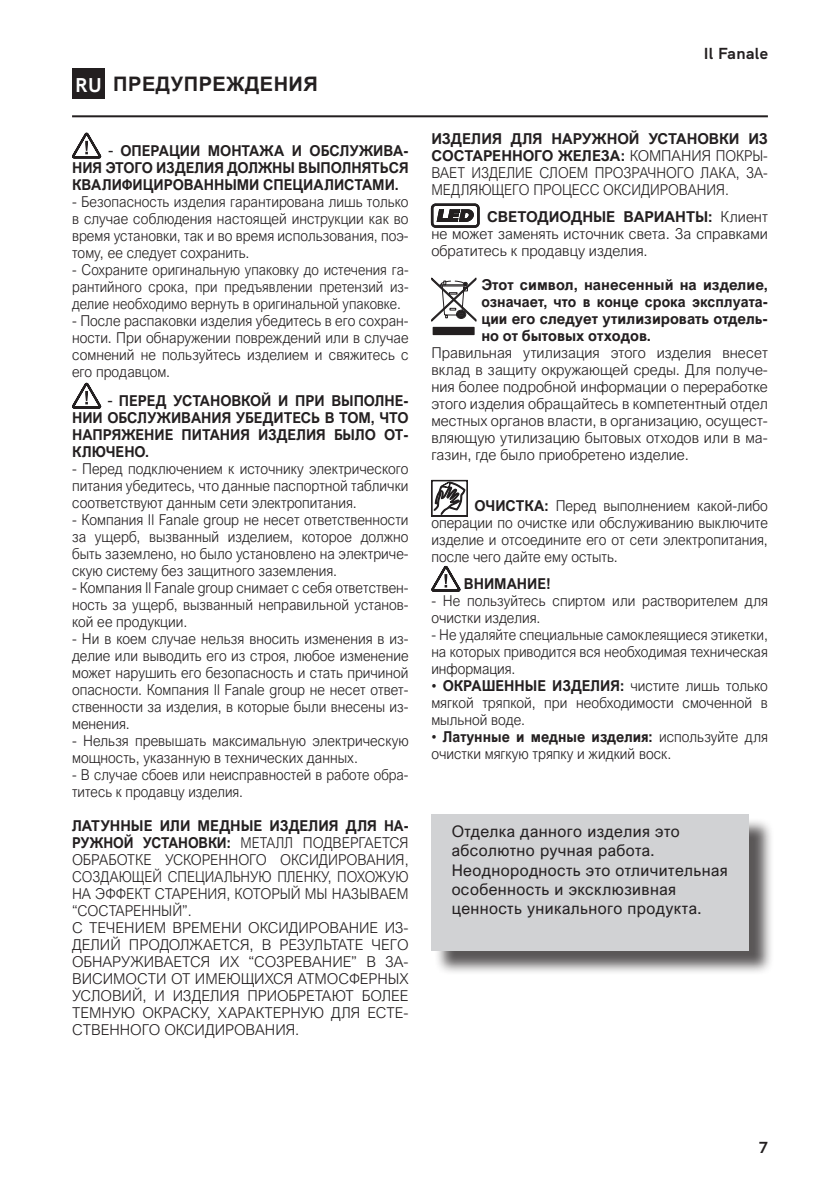
<style>
.page{position:relative;width:840px;height:1191px;background:#fff}
.page>*{position:absolute;margin:0;border:0;box-sizing:border-box;transform-origin:0 0}
.t1{font:700 20px "Arial";letter-spacing:.025em;color:#231f20}
.t2{font:16px/19.2px "Arial Nova";letter-spacing:.025em;color:#231f20}
.t3{font:700 16px "HK Grotesk";letter-spacing:.025em;color:#231f20}
.t4{font:300 15px/17px "Arial Nova";color:#231f20;text-align:justify;scale:.95 1}
.t5{font:300 15px/17px "Arial Nova";color:#231f20;text-align:justify}
.t6{font:300 15px/17px "Arial Nova";color:#231f20;scale:.91 1}
.t7{font:700 15px/17px "Arial Nova";color:#231f20;text-align:justify;scale:.95 1}
.t8{font:300 15px/17px "Arial Nova";color:#231f20;text-align:justify;scale:.92 1}
.t9{font:700 15px/17px "Arial Nova";color:#231f20;text-align:justify}
.t10{font:300 15px/17px "Arial Nova";color:#231f20;text-align:justify;scale:.94 1}
.t11{font:300 15px/17px "Arial Nova";color:#231f20;scale:.93 1}
.s1{font-family:"HK Grotesk";color:#fff}
.s2{font-family:"HK Grotesk"}
.s3{font-weight:700}
</style>
<div class="page">
<svg style="left:72px;top:132px;width:30px;height:27px"></svg>
<svg style="left:72px;top:382px;width:30px;height:27px"></svg>
<svg style="left:431px;top:204px;width:48px;height:23px"></svg>
<div style="left:433px;top:328px;width:40px;height:7px;background:#231f20"></div>
<div style="left:432px;top:327px;width:42px;height:8px;border:1px solid #231f20"></div>
<svg style="left:431px;top:277px;width:45px;height:45px"></svg>
<svg style="left:431px;top:480px;width:36px;height:36px"></svg>
<svg style="left:431px;top:565px;width:30px;height:27px"></svg>
<div style="left:434px;top:817px;width:339px;height:158px;background:#231f20;opacity:.75"></div>
<div style="left:431px;top:814px;width:317px;height:136px;background:#d1d2d4"></div>
<div style="left:72px;top:68px;width:33px;height:31px;background:#231f20"></div>
<hr style="left:72px;top:115px;width:695px;height:2px;background:#231f20">
<h1 class="t1" style="left:75px;top:70px;width:244px"><span class="s1">RU</span> ПРЕДУПРЕЖДЕНИЯ</h1>
<p class="t7" style="left:72px;top:142px;width:355px;text-indent:36px"><span class="s2">-</span> ОПЕРАЦИИ МОНТАЖА И ОБСЛУЖИВА-НИЯ ЭТОГО ИЗДЕЛИЯ ДОЛЖНЫ ВЫПОЛНЯТЬСЯ КВАЛИФИЦИРОВАННЫМИ СПЕЦИАЛИСТАМИ.</p>
<p class="t4" style="left:72px;top:193px;width:355px">- Безопасность изделия гарантирована лишь только в случае соблюдения настоящей инструкции как во время установки, так и во время использования, поэ&shy;тому, ее следует сохранить.</p>
<p class="t8" style="left:72px;top:261px;width:367px">- Сохраните оригинальную упаковку до истечения га&shy;рантийного срока, при предъявлении претензий из&shy;делие необходимо вернуть в оригинальной упаковке.</p>
<p class="t4" style="left:72px;top:312px;width:355px">- После распаковки изделия убедитесь в его сохран&shy;ности. При обнаружении повреждений или в случае сомнений не пользуйтесь изделием и свяжитесь с его продавцом.</p>
<p class="t7" style="left:72px;top:392px;width:355px;text-indent:35px"><span class="s2">-</span> ПЕРЕД УСТАНОВКОЙ И ПРИ ВЫПОЛНЕ-НИИ ОБСЛУЖИВАНИЯ УБЕДИТЕСЬ В ТОМ, ЧТО НАПРЯЖЕНИЕ ПИТАНИЯ ИЗДЕЛИЯ БЫЛО ОТ-КЛЮЧЕНО.</p>
<p class="t4" style="left:72px;top:460px;width:355px">- Перед подключением к источнику электрического питания убедитесь, что данные паспортной таблички соответствуют данным сети электропитания.</p>
<p class="t4" style="left:72px;top:511px;width:355px">- Компания Il Fanale group не несет ответственности за ущерб, вызванный изделием, которое должно быть заземлено, но было установлено на электриче&shy;скую систему без защитного заземления.</p>
<p class="t4" style="left:72px;top:579px;width:355px">- Компания Il Fanale group снимает с себя ответствен&shy;ность за ущерб, вызванный неправильной установ&shy;кой ее продукции.</p>
<p class="t4" style="left:72px;top:630px;width:355px">- Ни в коем случае нельзя вносить изменения в из&shy;делие или выводить его из строя, любое изменение может нарушить его безопасность и стать причиной опасности. Компания Il Fanale group не несет ответ&shy;ственности за изделия, в которые были внесены из&shy;менения.</p>
<p class="t4" style="left:72px;top:732px;width:355px">- Нельзя превышать максимальную электрическую мощность, указанную в технических данных.</p>
<p class="t11" style="left:72px;top:766px;width:363px">- В случае сбоев или неисправностей в работе обра&shy;титесь к продавцу изделия.</p>
<p class="t6" style="left:72px;top:817px;width:371px"><span class="s3">ЛАТУННЫЕ ИЛИ МЕДНЫЕ ИЗДЕЛИЯ ДЛЯ НА-РУЖНОЙ УСТАНОВКИ:</span> МЕТАЛЛ ПОДВЕРГАЕТСЯ ОБРАБОТКЕ УСКОРЕННОГО ОКСИДИРОВАНИЯ, СОЗДАЮЩЕЙ СПЕЦИАЛЬНУЮ ПЛЕНКУ, ПОХОЖУЮ НА ЭФФЕКТ СТАРЕНИЯ, КОТОРЫЙ МЫ НАЗЫВАЕМ “СОСТАРЕННЫЙ”.<br>С ТЕЧЕНИЕМ ВРЕМЕНИ ОКСИДИРОВАНИЕ ИЗ-ДЕЛИЙ ПРОДОЛЖАЕТСЯ, В РЕЗУЛЬТАТЕ ЧЕГО ОБНАРУЖИВАЕТСЯ ИХ “СОЗРЕВАНИЕ” В ЗА-ВИСИМОСТИ ОТ ИМЕЮЩИХСЯ АТМОСФЕРНЫХ УСЛОВИЙ, И ИЗДЕЛИЯ ПРИОБРЕТАЮТ БОЛЕЕ ТЕМНУЮ ОКРАСКУ, ХАРАКТЕРНУЮ ДЛЯ ЕСТЕ-СТВЕННОГО ОКСИДИРОВАНИЯ.</p>
<p class="t3" style="left:703px;top:41px;width:66px">Il Fanale</p>
<p class="t5" style="left:431px;top:130px;width:338px"><span class="s3">ИЗДЕЛИЯ ДЛЯ НАРУЖНОЙ УСТАНОВКИ ИЗ СОСТАРЕННОГО ЖЕЛЕЗА:</span> КОМПАНИЯ ПОКРЫ-ВАЕТ ИЗДЕЛИЕ СЛОЕМ ПРОЗРАЧНОГО ЛАКА, ЗА-МЕДЛЯЮЩЕГО ПРОЦЕСС ОКСИДИРОВАНИЯ.</p>
<p class="t5" style="left:431px;top:208px;width:338px;text-indent:56px"><span class="s3">СВЕТОДИОДНЫЕ ВАРИАНТЫ:</span> Клиент не может заменять источник света. За справками обратитесь к продавцу изделия.</p>
<p class="t9" style="left:481px;top:276px;width:288px">Этот символ, нанесенный на изделие, означает, что в конце срока эксплуата&shy;ции его следует утилизировать отдель&shy;но от бытовых отходов.</p>
<p class="t5" style="left:431px;top:344px;width:338px">Правильная утилизация этого изделия внесет вклад в защиту окружающей среды. Для получе&shy;ния более подробной информации о переработке этого изделия обращайтесь в компетентный отдел местных органов власти, в организацию, осущест&shy;вляющую утилизацию бытовых отходов или в ма&shy;газин, где было приобретено изделие.</p>
<p class="t4" style="left:431px;top:497px;width:355px;text-indent:43px"><span class="s3">ОЧИСТКА:</span> Перед выполнением какой-либо операции по очистке или обслуживанию выключите изделие и отсоедините его от сети электропитания, после чего дайте ему остыть.</p>
<p class="t7" style="left:463px;top:575px;width:93px">ВНИМАНИЕ!</p>
<p class="t4" style="left:431px;top:592px;width:355px">- Не пользуйтесь спиртом или растворителем для очистки изделия.</p>
<p class="t10" style="left:431px;top:626px;width:359px">- Не удаляйте специальные самоклеящиеся этикетки, на которых приводится вся необходимая техническая информация.</p>
<p class="t4" style="left:431px;top:677px;width:355px">• <span class="s3">ОКРАШЕННЫЕ ИЗДЕЛИЯ:</span> чистите лишь только мягкой тряпкой, при необходимости смоченной в мыльной воде.</p>
<p class="t4" style="left:431px;top:728px;width:355px">• <span class="s3">Латунные и медные изделия:</span> используйте для очистки мягкую тряпку и жидкий воск.</p>
<p class="t2" style="left:451px;top:822px;width:277px">Отделка данного изделия это абсолютно ручная работа.<br>Неоднородность это отличительная особенность и эксклюзивная ценность уникального продукта.</p>
<p class="t3" style="left:758px;top:1135px;width:11px">7</p>
</div>
